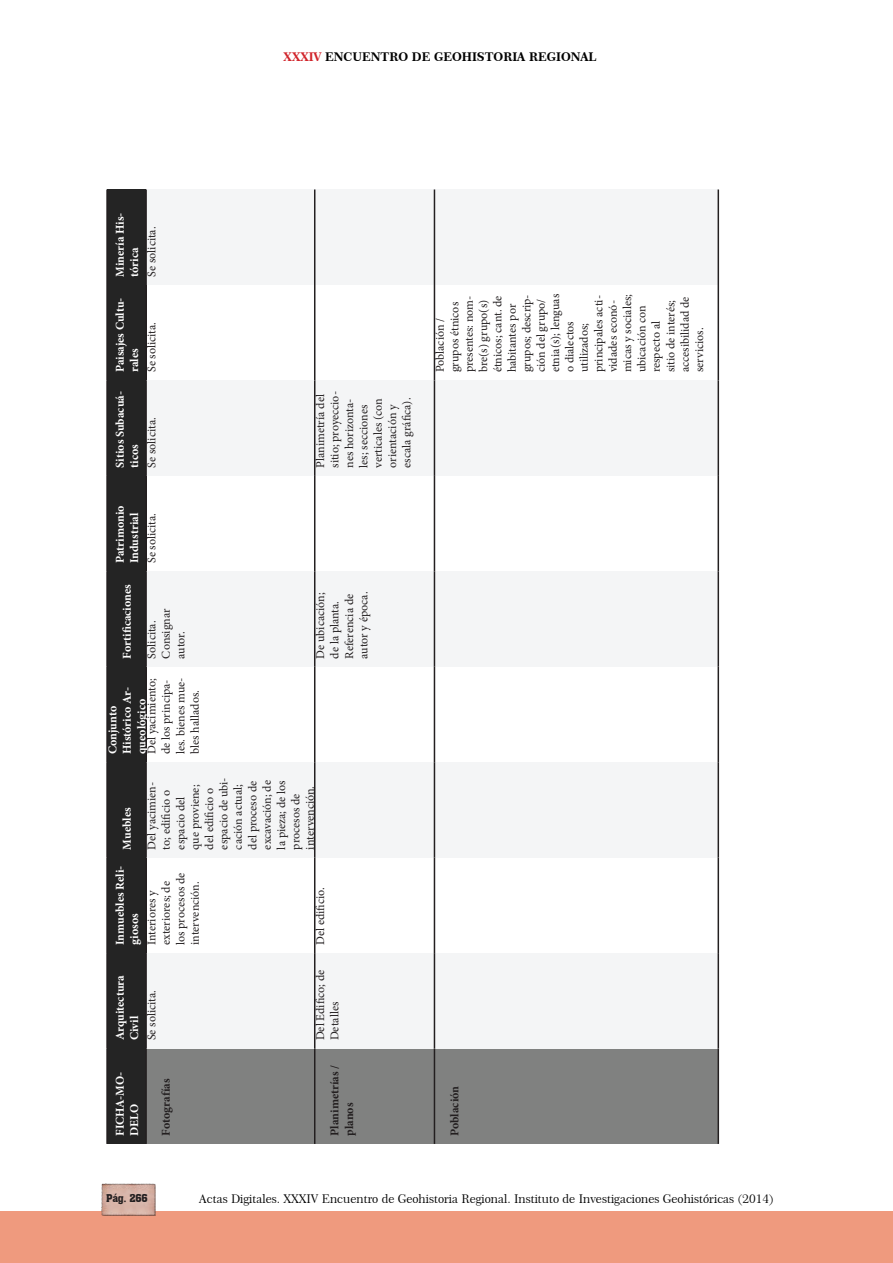
<style>
.page{position:relative;width:893px;height:1263px;background:#fff}
.page>*{position:absolute;margin:0;border:0;box-sizing:border-box;transform-origin:0 0}
.t1{font:12px/14.4px "Minion Pro";color:#231f20}
.t2{font:700 12px/14.4px "Minion Pro";color:#fff}
.t3{font:12px "Century 751 BT Roman No 2 B";color:#000}
.t4{font:700 12px/14.4px "Minion Pro";color:#231f20}
.t5{font:12px "Century 751 BT Bold B";color:#000}
.t6{font:10.5px "Aachen BT";letter-spacing:-.03em;color:#231f20}
.s1{color:#d1232a}
</style>
<div class="page">
<div style="left:0;top:1212px;width:893px;height:51px;background:#ef9a7e"></div>
<img style="left:102px;top:1183px;width:53px;height:32px">
<div style="left:107px;top:1048px;width:39px;height:96px;background:#242424"></div>
<div style="left:107px;top:953px;width:39px;height:95px;background:#242424"></div>
<div style="left:107px;top:858px;width:39px;height:95px;background:#242424"></div>
<div style="left:107px;top:762px;width:39px;height:96px;background:#242424"></div>
<div style="left:107px;top:667px;width:39px;height:95px;background:#242424"></div>
<div style="left:107px;top:571px;width:39px;height:96px;background:#242424"></div>
<div style="left:107px;top:476px;width:39px;height:95px;background:#242424"></div>
<div style="left:107px;top:380px;width:39px;height:96px;background:#242424"></div>
<div style="left:107px;top:285px;width:39px;height:95px;background:#242424"></div>
<div style="left:107px;top:189px;width:39px;height:96px;background:#242424"></div>
<div style="left:146px;top:1048px;width:169px;height:96px;background:#808180"></div>
<div style="left:146px;top:953px;width:169px;height:95px;background:#f4f5f6"></div>
<div style="left:146px;top:762px;width:169px;height:96px;background:#f4f5f6"></div>
<div style="left:146px;top:571px;width:169px;height:96px;background:#f4f5f6"></div>
<div style="left:146px;top:380px;width:169px;height:96px;background:#f4f5f6"></div>
<div style="left:146px;top:189px;width:169px;height:96px;background:#f4f5f6"></div>
<div style="left:315px;top:1048px;width:119px;height:96px;background:#808180"></div>
<div style="left:315px;top:953px;width:119px;height:95px;background:#f4f5f6"></div>
<div style="left:315px;top:762px;width:119px;height:96px;background:#f4f5f6"></div>
<div style="left:315px;top:571px;width:119px;height:96px;background:#f4f5f6"></div>
<div style="left:315px;top:380px;width:119px;height:96px;background:#f4f5f6"></div>
<div style="left:315px;top:189px;width:119px;height:96px;background:#f4f5f6"></div>
<div style="left:434px;top:1048px;width:284px;height:96px;background:#808180"></div>
<div style="left:434px;top:953px;width:284px;height:95px;background:#f4f5f6"></div>
<div style="left:434px;top:762px;width:284px;height:96px;background:#f4f5f6"></div>
<div style="left:434px;top:571px;width:284px;height:96px;background:#f4f5f6"></div>
<div style="left:434px;top:380px;width:284px;height:96px;background:#f4f5f6"></div>
<div style="left:434px;top:189px;width:284px;height:96px;background:#f4f5f6"></div>
<hr style="left:106px;top:1048px;width:2px;height:96px;background:#231f20">
<hr style="left:106px;top:953px;width:2px;height:95px;background:#231f20">
<hr style="left:106px;top:858px;width:2px;height:95px;background:#231f20">
<hr style="left:106px;top:762px;width:2px;height:96px;background:#231f20">
<hr style="left:106px;top:667px;width:2px;height:95px;background:#231f20">
<hr style="left:106px;top:571px;width:2px;height:96px;background:#231f20">
<hr style="left:106px;top:476px;width:2px;height:95px;background:#231f20">
<hr style="left:106px;top:380px;width:2px;height:96px;background:#231f20">
<hr style="left:106px;top:285px;width:2px;height:95px;background:#231f20">
<hr style="left:106px;top:189px;width:2px;height:96px;background:#231f20">
<hr style="left:145px;top:1048px;width:2px;height:96px;background:#231f20">
<hr style="left:145px;top:858px;width:2px;height:95px;background:#231f20">
<hr style="left:145px;top:667px;width:2px;height:95px;background:#231f20">
<hr style="left:145px;top:476px;width:2px;height:95px;background:#231f20">
<hr style="left:145px;top:285px;width:2px;height:95px;background:#231f20">
<hr style="left:314px;top:1048px;width:1px;height:96px;background:#231f20">
<hr style="left:314px;top:858px;width:1px;height:95px;background:#231f20">
<hr style="left:314px;top:667px;width:1px;height:95px;background:#231f20">
<hr style="left:314px;top:476px;width:1px;height:95px;background:#231f20">
<hr style="left:314px;top:285px;width:1px;height:95px;background:#231f20">
<hr style="left:434px;top:1048px;width:1px;height:96px;background:#231f20">
<hr style="left:434px;top:858px;width:1px;height:95px;background:#231f20">
<hr style="left:434px;top:667px;width:1px;height:95px;background:#231f20">
<hr style="left:434px;top:476px;width:1px;height:95px;background:#231f20">
<hr style="left:434px;top:285px;width:1px;height:95px;background:#231f20">
<hr style="left:718px;top:1048px;width:1px;height:96px;background:#231f20">
<hr style="left:718px;top:953px;width:1px;height:95px;background:#231f20">
<hr style="left:718px;top:858px;width:1px;height:95px;background:#231f20">
<hr style="left:718px;top:762px;width:1px;height:96px;background:#231f20">
<hr style="left:718px;top:667px;width:1px;height:95px;background:#231f20">
<hr style="left:718px;top:571px;width:1px;height:96px;background:#231f20">
<hr style="left:718px;top:476px;width:1px;height:95px;background:#231f20">
<hr style="left:718px;top:380px;width:1px;height:96px;background:#231f20">
<hr style="left:718px;top:285px;width:1px;height:95px;background:#231f20">
<hr style="left:718px;top:189px;width:1px;height:96px;background:#231f20">
<hr style="left:145px;top:953px;width:2px;height:95px;background:#231f20">
<hr style="left:145px;top:762px;width:2px;height:96px;background:#231f20">
<hr style="left:145px;top:571px;width:2px;height:96px;background:#231f20">
<hr style="left:145px;top:380px;width:2px;height:96px;background:#231f20">
<hr style="left:145px;top:189px;width:2px;height:96px;background:#231f20">
<hr style="left:314px;top:953px;width:1px;height:95px;background:#231f20">
<hr style="left:314px;top:762px;width:1px;height:96px;background:#231f20">
<hr style="left:314px;top:571px;width:1px;height:96px;background:#231f20">
<hr style="left:314px;top:380px;width:1px;height:96px;background:#231f20">
<hr style="left:314px;top:189px;width:1px;height:96px;background:#231f20">
<hr style="left:434px;top:953px;width:1px;height:95px;background:#231f20">
<hr style="left:434px;top:762px;width:1px;height:96px;background:#231f20">
<hr style="left:434px;top:571px;width:1px;height:96px;background:#231f20">
<hr style="left:434px;top:380px;width:1px;height:96px;background:#231f20">
<hr style="left:434px;top:189px;width:1px;height:96px;background:#231f20">
<p class="t2" style="left:113px;top:277px;width:66px;rotate:-90deg">Minería His&shy;tórica</p>
<p class="t2" style="left:113px;top:372px;width:76px;rotate:-90deg">Paisajes Cultu&shy;rales</p>
<p class="t2" style="left:113px;top:468px;width:78px;rotate:-90deg">Sitios Subacuá&shy;ticos</p>
<p class="t1" style="left:145px;top:277px;width:52px;rotate:-90deg">Se solicita.</p>
<p class="t1" style="left:145px;top:372px;width:52px;rotate:-90deg">Se solicita.</p>
<p class="t1" style="left:145px;top:468px;width:52px;rotate:-90deg">Se solicita.</p>
<p class="t2" style="left:113px;top:563px;width:59px;rotate:-90deg">Patrimonio<br>Industrial</p>
<p class="t2" style="left:120px;top:659px;width:76px;rotate:-90deg">Fortificaciones</p>
<p class="t1" style="left:145px;top:563px;width:52px;rotate:-90deg">Se solicita.</p>
<p class="t1" style="left:145px;top:659px;width:52px;rotate:-90deg">Solicita.<br>Consignar autor.</p>
<p class="t1" style="left:145px;top:754px;width:78px;rotate:-90deg">Del yacimiento; de los principa&shy;les. bienes mue&shy;bles hallados.</p>
<p class="t2" style="left:105px;top:754px;width:68px;rotate:-90deg">Conjunto<br>Histórico Ar&shy;queológico</p>
<p class="t5" style="left:284px;top:49px;width:314px"><span class="s1">XXXIV</span> ENCUENTRO DE GEOHISTORIA REGIONAL</p>
<p class="t1" style="left:313px;top:468px;width:78px;rotate:-90deg">Planimetría del sitio; proyeccio&shy;nes horizonta&shy;les; secciones verticales (con orientación y escala gráfica).</p>
<p class="t1" style="left:433px;top:372px;width:80px;rotate:-90deg">Población / grupos étnicos presentes: nom&shy;bre(s) grupo(s) étnicos; cant. de habitantes por grupos; descrip&shy;ción del grupo/ etnia(s); lenguas o dialectos utilizados; principales acti&shy;vidades econó&shy;micas y sociales; ubicación con respecto al<br>sitio de interés; accesibilidad de servicios.</p>
<p class="t1" style="left:313px;top:659px;width:69px;rotate:-90deg">De ubicación; de la planta.<br>Referencia de autor y época.</p>
<p class="t2" style="left:120px;top:849px;width:43px;rotate:-90deg">Muebles</p>
<p class="t1" style="left:145px;top:849px;width:74px;rotate:-90deg">Del yacimien&shy;to; edificio o espacio del que proviene; del edificio o espacio de ubi&shy;cación actual; del proceso de excavación; de la pieza; de los procesos de intervención.</p>
<p class="t2" style="left:113px;top:945px;width:81px;rotate:-90deg">Inmuebles Reli&shy;giosos</p>
<p class="t1" style="left:145px;top:945px;width:74px;rotate:-90deg">Interiores y exteriores; de los procesos de intervención.</p>
<p class="t2" style="left:113px;top:1040px;width:67px;rotate:-90deg">Arquitectura<br>Civil</p>
<p class="t1" style="left:145px;top:1040px;width:52px;rotate:-90deg">Se solicita.</p>
<p class="t2" style="left:113px;top:1136px;width:66px;rotate:-90deg">FICHA-MO-<br>DELO</p>
<p class="t4" style="left:159px;top:1136px;width:59px;rotate:-90deg">Fotografías</p>
<p class="t1" style="left:313px;top:945px;width:59px;rotate:-90deg">Del edificio.</p>
<p class="t1" style="left:313px;top:1040px;width:72px;rotate:-90deg">Del Edifico; de<br>Detalles</p>
<p class="t4" style="left:327px;top:1136px;width:72px;rotate:-90deg">Planimetrías / planos</p>
<p class="t4" style="left:447px;top:1136px;width:51px;rotate:-90deg">Población</p>
<p class="t6" style="left:106px;top:1191px;width:43px">Pág. 266</p>
<p class="t3" style="left:199px;top:1192px;width:576px">Actas Digitales. XXXIV Encuentro de Geohistoria Regional. Instituto de Investigaciones Geohistóricas (2014)</p>
</div>
